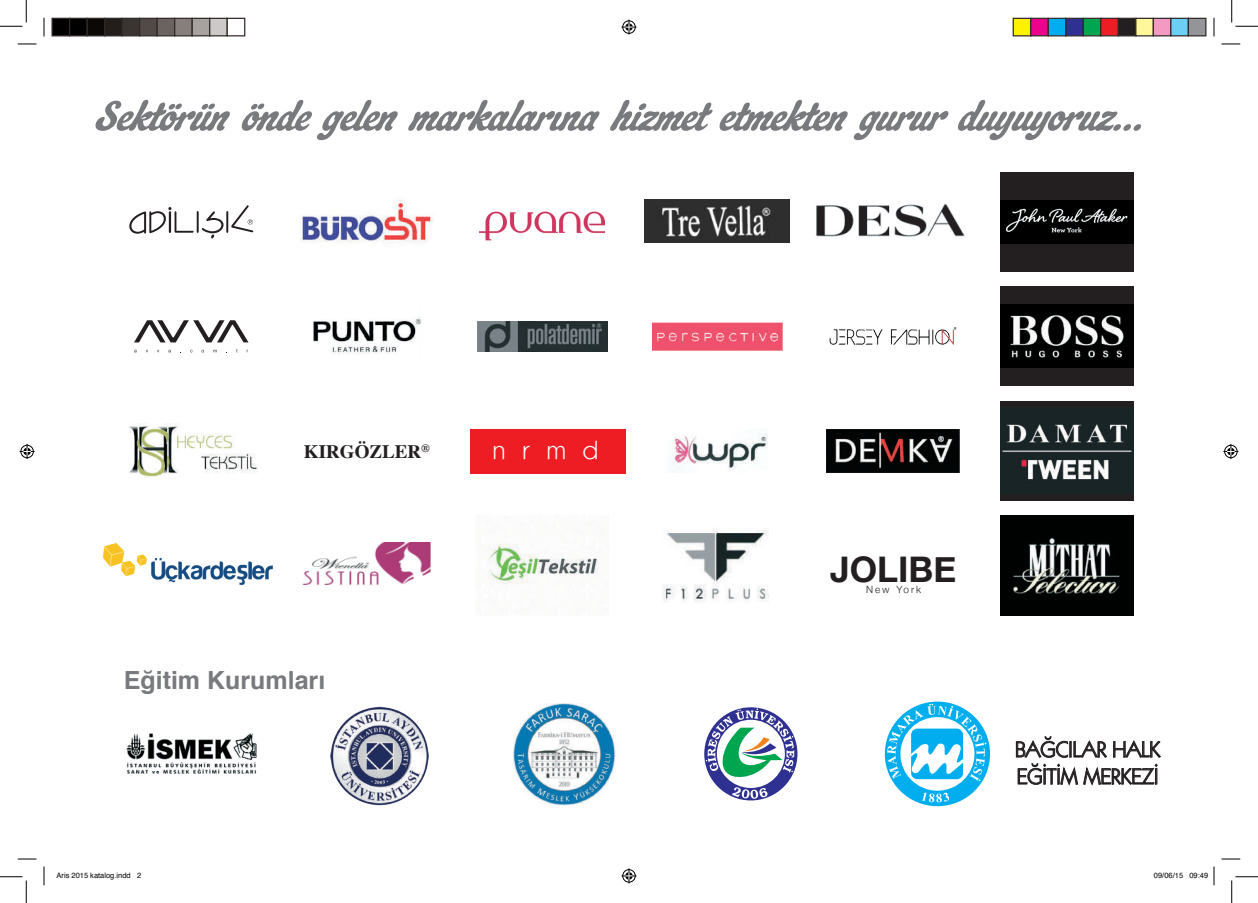
<style>
.page{position:relative;width:1258px;height:903px;background:#fff}
.page>*{position:absolute;margin:0;border:0;box-sizing:border-box;transform-origin:0 0}
.t1{font:700 35.25px "Helvetica Neue";color:#231f20}
.t2{font:25.62px "Kabel";color:#fff}
.t3{font:700 25px "Helvetica";color:#787a7d}
.t4{font:22.5px/27px "Kabel";color:#231f20}
.t5{font:700 19px "Times";color:#231f20}
.t6{font:300 10px "Helvetica Neue";letter-spacing:.2em;color:#231f20}
.t7{font:7.5px "Helvetica";color:#000}
</style>
<div class="page">
<svg style="left:95px;top:100px;width:1046px;height:40px"></svg>
<img style="left:829px;top:328px;width:128px;height:17px">
<img style="left:477px;top:321px;width:130px;height:30px">
<img style="left:313px;top:317px;width:108px;height:38px">
<svg style="left:134px;top:320px;width:114px;height:22px"></svg>
<img style="left:652px;top:322px;width:130px;height:28px">
<div style="left:999px;top:286px;width:134px;height:100px;background:#231f20"></div>
<img style="left:999px;top:305px;width:134px;height:63px">
<div style="left:999px;top:172px;width:134px;height:100px;background:#231f20"></div>
<img style="left:999px;top:201px;width:134px;height:42px">
<div style="left:999px;top:401px;width:134px;height:100px;background:#231f20"></div>
<img style="left:999px;top:408px;width:134px;height:86px">
<svg style="left:129px;top:205px;width:124px;height:34px"></svg>
<img style="left:1000px;top:515px;width:133px;height:100px">
<img style="left:129px;top:424px;width:129px;height:53px">
<img style="left:672px;top:433px;width:95px;height:40px">
<img style="left:826px;top:429px;width:133px;height:43px">
<img style="left:488px;top:544px;width:111px;height:59px">
<img style="left:303px;top:542px;width:128px;height:43px">
<img style="left:662px;top:529px;width:107px;height:74px">
<img style="left:300px;top:199px;width:133px;height:44px">
<img style="left:126px;top:733px;width:131px;height:41px">
<img style="left:331px;top:707px;width:98px;height:99px">
<img style="left:513px;top:703px;width:103px;height:103px">
<svg style="left:704px;top:707px;width:93px;height:93px"></svg>
<div style="left:884px;top:702px;width:105px;height:104px;background:#00aeef;border-radius:50%"></div>
<div style="left:900px;top:717px;width:74px;height:74px;background:#fff;border-radius:50%"></div>
<svg style="left:887px;top:704px;width:99px;height:77px"></svg>
<svg style="left:921px;top:793px;width:28px;height:9px"></svg>
<svg style="left:18px;top:43px;width:18px;height:2px"></svg>
<svg style="left:1221px;top:43px;width:19px;height:2px"></svg>
<svg style="left:18px;top:858px;width:18px;height:2px"></svg>
<svg style="left:1221px;top:858px;width:19px;height:2px"></svg>
<svg style="left:43px;top:18px;width:2px;height:18px"></svg>
<svg style="left:43px;top:866px;width:2px;height:19px"></svg>
<svg style="left:1213px;top:18px;width:1px;height:18px"></svg>
<svg style="left:0;top:0;width:27px;height:27px"></svg>
<svg style="left:0;top:876px;width:27px;height:27px"></svg>
<svg style="left:1231px;top:0;width:26px;height:27px"></svg>
<svg style="left:1231px;top:876px;width:26px;height:27px"></svg>
<svg style="left:621px;top:20px;width:15px;height:15px"></svg>
<svg style="left:621px;top:868px;width:15px;height:15px"></svg>
<svg style="left:20px;top:444px;width:15px;height:15px"></svg>
<svg style="left:1223px;top:444px;width:15px;height:15px"></svg>
<div style="left:51px;top:18px;width:19px;height:18px;background:#000;border:1px solid #302a28"></div>
<div style="left:69px;top:18px;width:19px;height:18px;background:#000;border:1px solid #302a28"></div>
<div style="left:86px;top:18px;width:19px;height:18px;background:#0c0806;border:1px solid #302a28"></div>
<div style="left:104px;top:18px;width:19px;height:18px;background:#241e1b;border:1px solid #302a28"></div>
<div style="left:121px;top:18px;width:19px;height:18px;background:#3b3532;border:1px solid #302a28"></div>
<div style="left:139px;top:18px;width:19px;height:18px;background:#524a47;border:1px solid #302a28"></div>
<div style="left:156px;top:18px;width:19px;height:18px;background:#6b6360;border:1px solid #302a28"></div>
<div style="left:174px;top:18px;width:19px;height:18px;background:#867f7c;border:1px solid #302a28"></div>
<div style="left:191px;top:18px;width:19px;height:18px;background:#a7a2a0;border:1px solid #302a28"></div>
<div style="left:209px;top:18px;width:19px;height:18px;background:#cdc9c8;border:1px solid #302a28"></div>
<div style="left:226px;top:18px;width:19px;height:18px;background:#fff;border:1px solid #302a28"></div>
<div style="left:1012px;top:18px;width:19px;height:18px;background:#fff101;border:1px solid #302a28"></div>
<div style="left:1030px;top:18px;width:18px;height:18px;background:#ed028c;border:1px solid #302a28"></div>
<div style="left:1047px;top:18px;width:19px;height:18px;background:#00aeef;border:1px solid #302a28"></div>
<div style="left:1065px;top:18px;width:18px;height:18px;background:#2e3092;border:1px solid #302a28"></div>
<div style="left:1082px;top:18px;width:19px;height:18px;background:#00a54f;border:1px solid #302a28"></div>
<div style="left:1100px;top:18px;width:18px;height:18px;background:#ee1d23;border:1px solid #302a28"></div>
<div style="left:1117px;top:18px;width:19px;height:18px;background:#231f20;border:1px solid #302a28"></div>
<div style="left:1135px;top:18px;width:18px;height:18px;background:#fff79a;border:1px solid #302a28"></div>
<div style="left:1152px;top:18px;width:19px;height:18px;background:#f499c2;border:1px solid #302a28"></div>
<div style="left:1170px;top:18px;width:18px;height:18px;background:#6bcff6;border:1px solid #302a28"></div>
<div style="left:1187px;top:18px;width:19px;height:18px;background:#939598;border:1px solid #302a28"></div>
<svg style="left:1213px;top:866px;width:1px;height:19px"></svg>
<img style="left:816px;top:203px;width:149px;height:34px">
<img style="left:103px;top:543px;width:170px;height:43px">
<img style="left:479px;top:211px;width:125px;height:30px">
<div style="left:470px;top:429px;width:156px;height:45px;background:#ee1d23"></div>
<img style="left:644px;top:200px;width:145px;height:42px">
<svg style="left:1015px;top:736px;width:146px;height:50px"></svg>
<h3 class="t5" style="left:304px;top:433px;width:127px">KIRGÖZLER<sup>®</sup></h3>
<h2 class="t2" style="left:493px;top:434px;width:107px">n r m d</h2>
<h3 class="t3" style="left:124px;top:660px;width:203px">Eğitim Kurumları</h3>
<h1 class="t1" style="left:830px;top:542px;width:128px">JOLIBE</h1>
<h3 class="t6" style="left:865px;top:581px;width:57px">New York</h3>
<h3 class="t4" style="left:1014px;top:735px;width:146px">BAĞCILAR HALK<br>EĞİTİM MERKEZİ</h3>
<p class="t7" style="left:56px;top:869px;width:86px">Aris 2015 katalog.indd 2</p>
<p class="t7" style="left:1153px;top:869px;width:56px">09/06/15 09:49</p>
</div>
